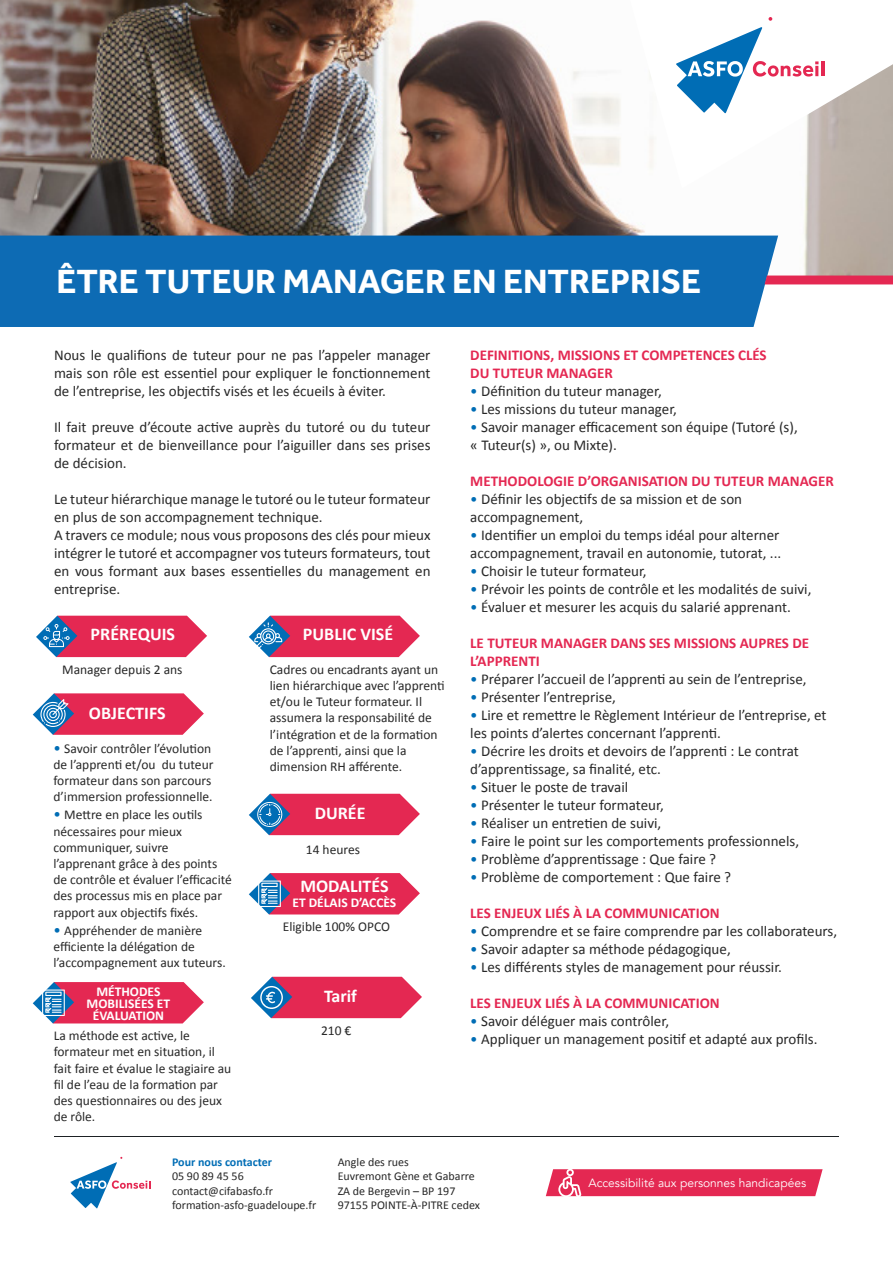
<style>
.page{position:relative;width:893px;height:1263px;background:#fff}
.page>*{position:absolute;margin:0;border:0;box-sizing:border-box;transform-origin:0 0}
.t1{font:700 34.5px "Effra";color:#fff}
.t2{font:700 18px "Calibri";color:#fff}
.t3{font:15px/18px "Calibri";color:#272727}
.t4{font:700 15px/18px "Calibri";color:#e42852}
.t5{font:13.5px/16.2px "Calibri";color:#272727}
.t6{font:700 13.5px/12px "Calibri";color:#fff;text-align:center}
.t7{font:12px "Calibri";color:#272727}
.t8{font:12px "Avenir";color:#fff}
.t9{font:700 12px "Calibri";color:#006db5}
.s1{font-size:15px;color:#006db5}
.s2{color:#006db5}
</style>
<div class="page">
<img style="left:0;top:0;width:893px;height:276px">
<div style="left:0;top:236px;width:778px;height:91px;background:#0d6bb4"></div>
<svg style="left:630px;top:0;width:263px;height:188px"></svg>
<svg style="left:676px;top:27px;width:142px;height:86px"></svg>
<hr style="left:821px;top:61px;width:3px;height:15px;background:#e42852">
<svg style="left:768px;top:17px;width:4px;height:4px"></svg>
<svg style="left:70px;top:1157px;width:80px;height:51px"></svg>
<hr style="left:54px;top:1137px;width:785px;height:1px;background:#1d2124">
<svg style="left:36px;top:616px;width:171px;height:41px;background:#d04c74"></svg>
<svg style="left:33px;top:693px;width:171px;height:42px;background:#d45177"></svg>
<svg style="left:249px;top:616px;width:171px;height:41px;background:#d14d74"></svg>
<svg style="left:249px;top:794px;width:171px;height:41px;background:#d04d74"></svg>
<svg style="left:765px;top:276px;width:128px;height:8px"></svg>
<svg style="left:546px;top:1169px;width:277px;height:28px;background:#e63b61"></svg>
<svg style="left:251px;top:977px;width:171px;height:41px;background:#d04c74"></svg>
<svg style="left:249px;top:873px;width:171px;height:41px;background:#d34f75"></svg>
<svg style="left:33px;top:982px;width:171px;height:41px;background:#d34f75"></svg>
<p class="t1" style="left:56px;top:261px;width:646px">ÊTRE TUTEUR MANAGER EN ENTREPRISE</p>
<p class="t3" style="left:54px;top:345px;width:378px;text-align:justify">Nous le qualifions de tuteur pour ne pas l’appeler manager mais son rôle est essentiel pour expliquer le fonctionnement de l’entreprise, les objectifs visés et les écueils à éviter.</p>
<p class="t3" style="left:54px;top:417px;width:378px;text-align:justify">Il fait preuve d’écoute active auprès du tutoré ou du tuteur formateur et de bienveillance pour l’aiguiller dans ses prises de décision.</p>
<p class="t3" style="left:54px;top:489px;width:378px">Le tuteur hiérarchique manage le tutoré ou le tuteur formateur en plus de son accompagnement technique.</p>
<p class="t3" style="left:54px;top:525px;width:378px;text-align:justify">A travers ce module; nous vous proposons des clés pour mieux intégrer le tutoré et accompagner vos tuteurs formateurs, tout en vous formant aux bases essentielles du management en entreprise.</p>
<p class="t2" style="left:91px;top:621px;width:86px">PRÉREQUIS</p>
<p class="t5" style="left:62px;top:661px;width:122px">Manager depuis 2 ans</p>
<p class="t2" style="left:89px;top:700px;width:78px">OBJECTIFS</p>
<p class="t5" style="left:53px;top:740px;width:162px"><span class="s1">•</span> Savoir contrôler l’évolution de l’apprenti et/ou du tuteur formateur dans son parcours d’immersion professionnelle.</p>
<p class="t5" style="left:53px;top:806px;width:180px"><span class="s1">•</span> Mettre en place les outils nécessaires pour mieux communiquer, suivre l’apprenant grâce à des points de contrôle et évaluer l’efficacité des processus mis en place par rapport aux objectifs fixés.</p>
<p class="t5" style="left:53px;top:921px;width:174px"><span class="s1">•</span> Appréhender de manière efficiente la délégation de l’accompagnement aux tuteurs.</p>
<p class="t6" style="left:87px;top:985px;width:85px">MÉTHODES<br>MOBILISÉES ET<br>ÉVALUATION</p>
<p class="t5" style="left:54px;top:1027px;width:179px">La méthode est active, le formateur met en situation, il fait faire et évalue le stagiaire au fil de l’eau de la formation par des questionnaires ou des jeux de rôle.</p>
<p class="t2" style="left:303px;top:621px;width:92px">PUBLIC VISÉ</p>
<p class="t5" style="left:270px;top:661px;width:176px">Cadres ou encadrants ayant un lien hiérarchique avec l’apprenti et/ou le Tuteur formateur. Il assumera la responsabilité de l’intégration et de la formation de l’apprenti, ainsi que la dimension RH afférente.</p>
<p class="t2" style="left:315px;top:801px;width:52px">DURÉE</p>
<p class="t5" style="left:306px;top:841px;width:56px">14 heures</p>
<p class="t2" style="left:300px;top:873px;width:90px">MODALITÉS</p>
<p class="t6" style="left:293px;top:895px;width:105px">ET DÉLAIS D’ACCÈS</p>
<p class="t5" style="left:283px;top:918px;width:109px">Eligible 100% OPCO</p>
<p class="t2" style="left:324px;top:984px;width:34px">Tarif</p>
<p class="t5" style="left:321px;top:1022px;width:32px">210 €</p>
<p class="t4" style="left:470px;top:345px;width:298px">DEFINITIONS, MISSIONS ET COMPETENCES CLÉS</p>
<p class="t4" style="left:470px;top:363px;width:144px">DU TUTEUR MANAGER</p>
<p class="t3" style="left:470px;top:381px;width:193px"><span class="s2">•</span> Définition du tuteur manager,</p>
<p class="t3" style="left:470px;top:399px;width:208px"><span class="s2">•</span> Les missions du tuteur manager,</p>
<p class="t3" style="left:470px;top:417px;width:329px"><span class="s2">•</span> Savoir manager efficacement son équipe (Tutoré (s),</p>
<p class="t3" style="left:470px;top:435px;width:148px">« Tuteur(s) », ou Mixte).</p>
<p class="t4" style="left:470px;top:471px;width:365px">METHODOLOGIE D’ORGANISATION DU TUTEUR MANAGER</p>
<p class="t3" style="left:470px;top:489px;width:273px"><span class="s2">•</span> Définir les objectifs de sa mission et de son accompagnement,</p>
<p class="t3" style="left:470px;top:525px;width:312px"><span class="s2">•</span> Identifier un emploi du temps idéal pour alterner accompagnement, travail en autonomie, tutorat, ...</p>
<p class="t3" style="left:470px;top:561px;width:178px"><span class="s2">•</span> Choisir le tuteur formateur,</p>
<p class="t3" style="left:470px;top:579px;width:343px"><span class="s2">•</span> Prévoir les points de contrôle et les modalités de suivi,</p>
<p class="t3" style="left:470px;top:597px;width:322px"><span class="s2">•</span> Évaluer et mesurer les acquis du salarié apprenant.</p>
<p class="t4" style="left:470px;top:633px;width:340px">LE TUTEUR MANAGER DANS SES MISSIONS AUPRES DE<br>L’APPRENTI</p>
<p class="t3" style="left:470px;top:669px;width:338px"><span class="s2">•</span> Préparer l’accueil de l’apprenti au sein de l’entreprise,</p>
<p class="t3" style="left:470px;top:687px;width:147px"><span class="s2">•</span> Présenter l’entreprise,</p>
<p class="t3" style="left:470px;top:705px;width:358px"><span class="s2">•</span> Lire et remettre le Règlement Intérieur de l’entreprise, et les points d’alertes concernant l’apprenti.</p>
<p class="t3" style="left:470px;top:741px;width:330px"><span class="s2">•</span> Décrire les droits et devoirs de l’apprenti : Le contrat d’apprentissage, sa finalité, etc.</p>
<p class="t3" style="left:470px;top:777px;width:159px"><span class="s2">•</span> Situer le poste de travail</p>
<p class="t3" style="left:470px;top:795px;width:195px"><span class="s2">•</span> Présenter le tuteur formateur,</p>
<p class="t3" style="left:470px;top:813px;width:192px"><span class="s2">•</span> Réaliser un entretien de suivi,</p>
<p class="t3" style="left:470px;top:831px;width:330px"><span class="s2">•</span> Faire le point sur les comportements professionnels,</p>
<p class="t3" style="left:470px;top:849px;width:247px"><span class="s2">•</span> Problème d’apprentissage : Que faire ?</p>
<p class="t3" style="left:470px;top:867px;width:262px"><span class="s2">•</span> Problème de comportement : Que faire ?</p>
<p class="t4" style="left:470px;top:903px;width:251px">LES ENJEUX LIÉS À LA COMMUNICATION</p>
<p class="t3" style="left:470px;top:921px;width:368px"><span class="s2">•</span> Comprendre et se faire comprendre par les collaborateurs,</p>
<p class="t3" style="left:470px;top:939px;width:262px"><span class="s2">•</span> Savoir adapter sa méthode pédagogique,</p>
<p class="t3" style="left:470px;top:957px;width:313px"><span class="s2">•</span> Les différents styles de management pour réussir.</p>
<p class="t4" style="left:470px;top:993px;width:251px">LES ENJEUX LIÉS À LA COMMUNICATION</p>
<p class="t3" style="left:470px;top:1011px;width:200px"><span class="s2">•</span> Savoir déléguer mais contrôler,</p>
<p class="t3" style="left:470px;top:1029px;width:349px"><span class="s2">•</span> Appliquer un management positif et adapté aux profils.</p>
<p class="t9" style="left:172px;top:1153px;width:101px">Pour nous contacter</p>
<p class="t7" style="left:172px;top:1168px;width:73px">05 90 89 45 56</p>
<p class="t7" style="left:172px;top:1182px;width:102px">contact@cifabasfo.fr</p>
<p class="t7" style="left:172px;top:1197px;width:146px">formation-asfo-guadeloupe.fr</p>
<p class="t7" style="left:338px;top:1153px;width:73px">Angle des rues</p>
<p class="t7" style="left:338px;top:1168px;width:139px">Euvremont Gène et Gabarre</p>
<p class="t7" style="left:338px;top:1182px;width:119px">ZA de Bergevin – BP 197</p>
<p class="t7" style="left:338px;top:1197px;width:144px">97155 POINTE-À-PITRE cedex</p>
<p class="t8" style="left:588px;top:1176px;width:219px">Accessibilité aux personnes handicapées</p>
</div>
